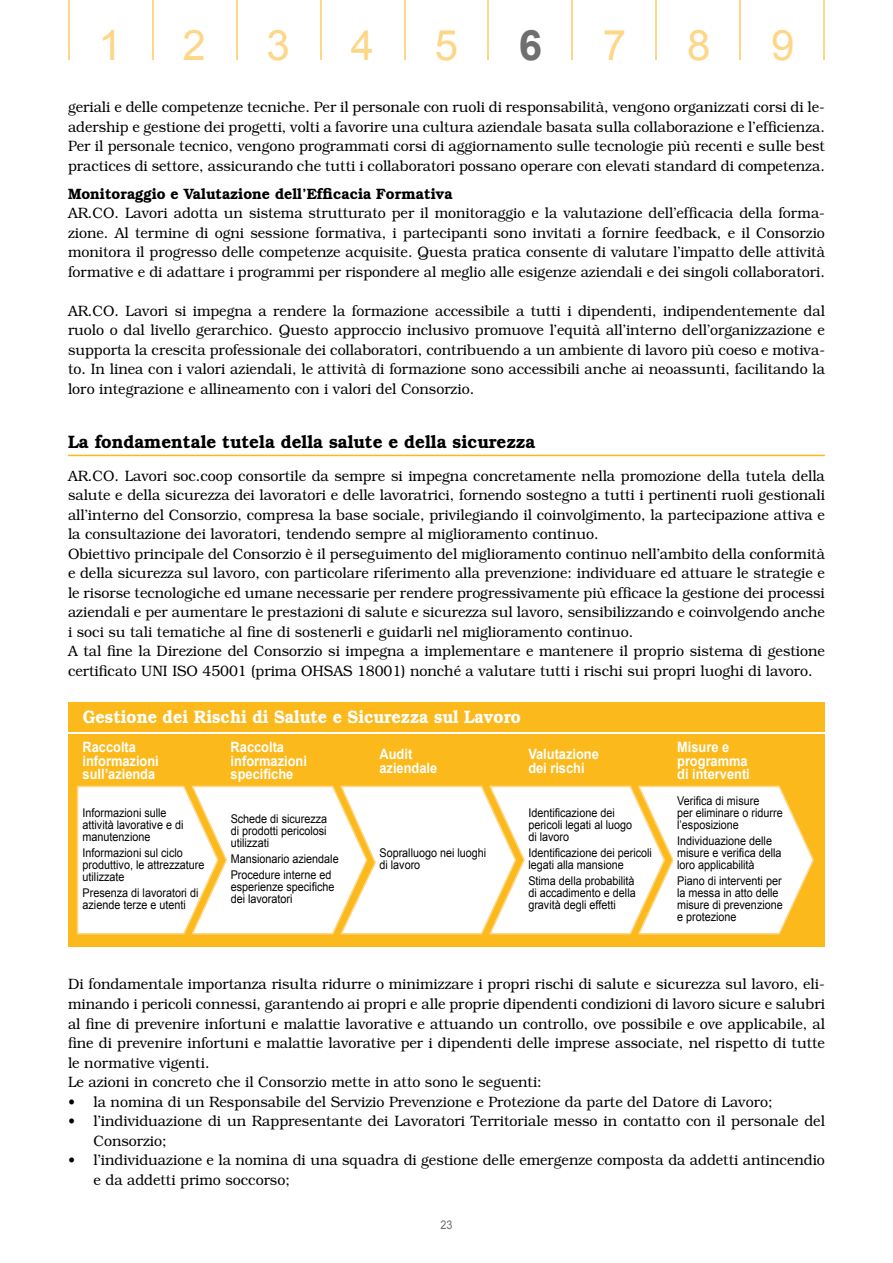
<style>
.page{position:relative;width:893px;height:1263px;background:#fff}
.page>*{position:absolute;margin:0;border:0;box-sizing:border-box;transform-origin:0 0}
.t1{font:42px "Arial";color:#fed687}
.t2{font:700 42px "Arial";color:#706f6f}
.t3{font:600 18px "Bookman Std";color:#000;scale:.95 1}
.t4{font:600 18px "Bookman Std";color:#fff;scale:.9 1}
.t5{font:300 15px/19.5px "Bookman Std";color:#000;scale:.95 1}
.t6{font:600 15px "Bookman Std";color:#000;scale:.95 1}
.t7{font:700 14.25px/13.5px "Arial";color:#fff;scale:.9 1}
.t8{font:12px/12px "Arial";color:#000;scale:.9 1}
.t9{font:12px "Arial";color:#706f6f;scale:.9 1}
.s1{font-weight:500}
</style>
<div class="page">
<hr style="left:68px;top:0;width:1px;height:60px;background:#fed687">
<hr style="left:152px;top:0;width:1px;height:60px;background:#fed687">
<hr style="left:236px;top:0;width:1px;height:60px;background:#fed687">
<hr style="left:320px;top:0;width:1px;height:60px;background:#fed687">
<hr style="left:404px;top:0;width:1px;height:60px;background:#fed687">
<hr style="left:488px;top:0;width:1px;height:60px;background:#fed687">
<hr style="left:572px;top:0;width:1px;height:60px;background:#fed687">
<hr style="left:656px;top:0;width:1px;height:60px;background:#fed687">
<hr style="left:740px;top:0;width:1px;height:60px;background:#fed687">
<hr style="left:824px;top:0;width:1px;height:60px;background:#fed687">
<hr style="left:68px;top:455px;width:757px;height:1px;background:#fbb91c">
<div style="left:68px;top:735px;width:757px;height:212px;background:#fbb91c"></div>
<svg style="left:76px;top:785px;width:738px;height:150px;background:#fef8e9"></svg>
<div style="left:68px;top:702px;width:757px;height:29px;background:#fbb91c"></div>
<h1 class="t1" style="left:98px;top:17px;width:25px">1</h1>
<h1 class="t1" style="left:182px;top:17px;width:25px">2</h1>
<h1 class="t1" style="left:267px;top:17px;width:25px">3</h1>
<h1 class="t1" style="left:351px;top:17px;width:25px">4</h1>
<h1 class="t1" style="left:435px;top:17px;width:25px">5</h1>
<h1 class="t2" style="left:519px;top:17px;width:25px">6</h1>
<h1 class="t1" style="left:603px;top:17px;width:25px">7</h1>
<h1 class="t1" style="left:687px;top:17px;width:25px">8</h1>
<h1 class="t1" style="left:771px;top:17px;width:25px">9</h1>
<p class="t5" style="left:68px;top:98px;width:798px;text-align:justify">geriali e delle competenze tecniche. Per il personale con ruoli di responsabilità, vengono organizzati corsi di le&shy;adership e gestione dei progetti, volti a favorire una cultura aziendale basata sulla collaborazione e l’efficienza.<br>Per il personale tecnico, vengono programmati corsi di aggiornamento sulle tecnologie più recenti e sulle best practices di settore, assicurando che tutti i collaboratori possano operare con elevati standard di competenza.</p>
<p class="t6" style="left:68px;top:185px;width:406px">Monitoraggio e Valutazione dell’Efficacia Formativa</p>
<p class="t5" style="left:68px;top:204px;width:798px;text-align:justify">AR.CO. Lavori adotta un sistema strutturato per il monitoraggio e la valutazione dell’efficacia della forma&shy;zione. Al termine di ogni sessione formativa, i partecipanti sono invitati a fornire feedback, e il Consorzio monitora il progresso delle competenze acquisite. Questa pratica consente di valutare l’impatto delle attività formative e di adattare i programmi per rispondere al meglio alle esigenze aziendali e dei singoli collaboratori.</p>
<p class="t5" style="left:68px;top:301px;width:798px;text-align:justify">AR.CO. Lavori si impegna a rendere la formazione accessibile a tutti i dipendenti, indipendentemente dal ruolo o dal livello gerarchico. Questo approccio inclusivo promuove l’equità all’interno dell’organizzazione e supporta la crescita professionale dei collaboratori, contribuendo a un ambiente di lavoro più coeso e motiva&shy;to. In linea con i valori aziendali, le attività di formazione sono accessibili anche ai neoassunti, facilitando la loro integrazione e allineamento con i valori del Consorzio.</p>
<p class="t3" style="left:68px;top:431px;width:493px">La fondamentale tutela della salute e della sicurezza</p>
<p class="t5" style="left:68px;top:466px;width:798px">AR.CO. Lavori soc.coop consortile da sempre si impegna concretamente nella promozione della tutela della salute e della sicurezza dei lavoratori e delle lavoratrici, fornendo sostegno a tutti i pertinenti ruoli gestionali all’interno del Consorzio, compresa la base sociale, privilegiando il coinvolgimento, la partecipazione attiva e la consultazione dei lavoratori, tendendo sempre al miglioramento continuo.<br>Obiettivo principale del Consorzio è il perseguimento del miglioramento continuo nell’ambito della conformità e della sicurezza sul lavoro, con particolare riferimento alla prevenzione: individuare ed attuare le strategie e le risorse tecnologiche ed umane necessarie per rendere progressivamente più efficace la gestione dei processi aziendali e per aumentare le prestazioni di salute e sicurezza sul lavoro, sensibilizzando e coinvolgendo anche i soci su tali tematiche al fine di sostenerli e guidarli nel miglioramento continuo.<br>A tal fine la Direzione del Consorzio si impegna a implementare e mantenere il proprio sistema di gestione certificato UNI ISO 45001 (prima OHSAS 18001) nonché a valutare tutti i rischi sui propri luoghi di lavoro.</p>
<p class="t4" style="left:83px;top:706px;width:488px">Gestione dei Rischi di Salute e Sicurezza sul Lavoro</p>
<p class="t7" style="left:83px;top:741px;width:86px">Raccolta informazioni sull’azienda</p>
<p class="t7" style="left:231px;top:741px;width:86px">Raccolta informazioni specifiche</p>
<p class="t7" style="left:379px;top:748px;width:66px">Audit aziendale</p>
<p class="t7" style="left:528px;top:748px;width:80px">Valutazione dei rischi</p>
<p class="t7" style="left:677px;top:741px;width:82px">Misure e programma di interventi</p>
<p class="t8" style="left:231px;top:813px;width:109px;text-align:justify">Schede di sicurezza di prodotti pericolosi utilizzati</p>
<p class="t8" style="left:231px;top:851px;width:122px;line-height:16.2px">Mansionario aziendale<br>Procedure interne ed</p>
<p class="t8" style="left:231px;top:881px;width:117px">esperienze specifiche dei lavoratori</p>
<p class="t8" style="left:677px;top:795px;width:119px">Verifica di misure<br>per eliminare o ridurre l’esposizione</p>
<p class="t8" style="left:677px;top:835px;width:118px">Individuazione delle misure e verifica della loro applicabilità</p>
<p class="t8" style="left:677px;top:875px;width:119px">Piano di interventi per la messa in atto delle misure di prevenzione e protezione</p>
<p class="t8" style="left:528px;top:807px;width:117px">Identificazione dei pericoli legati al luogo di lavoro</p>
<p class="t8" style="left:528px;top:847px;width:139px">Identificazione dei pericoli legati alla mansione</p>
<p class="t8" style="left:528px;top:875px;width:121px;text-align:justify">Stima della probabilità di accadimento e della gravità degli effetti</p>
<p class="t8" style="left:83px;top:807px;width:114px">Informazioni sulle attività lavorative e di manutenzione</p>
<p class="t8" style="left:83px;top:847px;width:137px">Informazioni sul ciclo produttivo, le attrezzature utilizzate</p>
<p class="t8" style="left:83px;top:887px;width:130px">Presenza di lavoratori di aziende terze e utenti</p>
<p class="t8" style="left:379px;top:847px;width:120px">Sopralluogo nei luoghi di lavoro</p>
<p class="t5" style="left:68px;top:975px;width:798px">Di fondamentale importanza risulta ridurre o minimizzare i propri rischi di salute e sicurezza sul lavoro, eli&shy;minando i pericoli connessi, garantendo ai propri e alle proprie dipendenti condizioni di lavoro sicure e salubri al fine di prevenire infortuni e malattie lavorative e attuando un controllo, ove possibile e ove applicabile, al fine di prevenire infortuni e malattie lavorative per i dipendenti delle imprese associate, nel rispetto di tutte le normative vigenti.<br>Le azioni in concreto che il Consorzio mette in atto sono le seguenti:</p>
<p class="t5" style="left:68px;top:1092px;width:743px"><span class="s1">•</span> la nomina di un Responsabile del Servizio Prevenzione e Protezione da parte del Datore di Lavoro;</p>
<p class="t5" style="left:94px;top:1111px;width:771px;text-indent:-26px"><span class="s1">•</span> l’individuazione di un Rappresentante dei Lavoratori Territoriale messo in contatto con il personale del<br>Consorzio;</p>
<p class="t5" style="left:94px;top:1150px;width:771px;text-indent:-26px"><span class="s1">•</span> l’individuazione e la nomina di una squadra di gestione delle emergenze composta da addetti antincendio e da addetti primo soccorso;</p>
<p class="t9" style="left:440px;top:1217px;width:15px">23</p>
</div>
